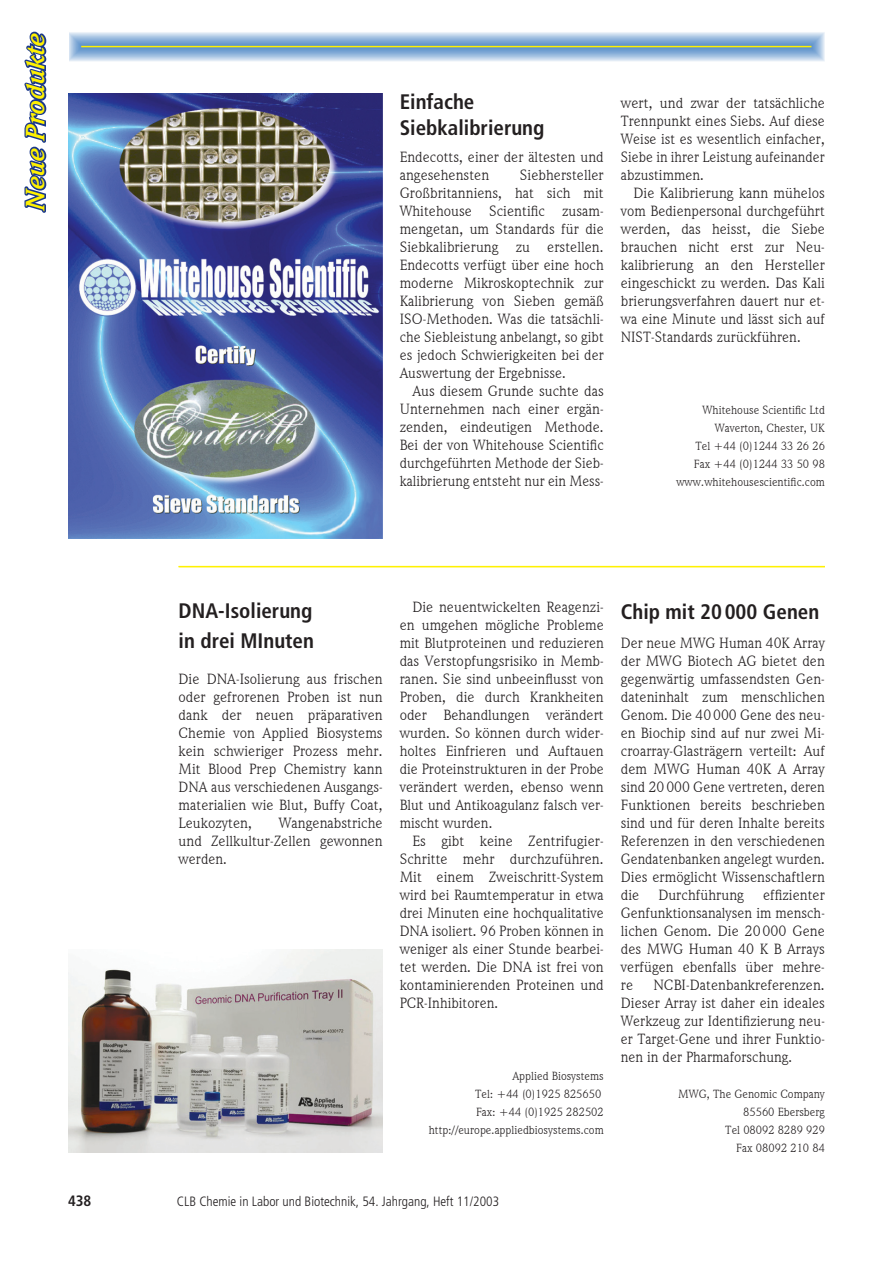
<style>
.page{position:relative;width:893px;height:1263px;background:#fff}
.page>*{position:absolute;margin:0;border:0;box-sizing:border-box;transform-origin:0 0}
.t1{font:italic 700 27px "Weidemann IT Cby BT";color:#fff101}
.t2{font:700 condensed 21px/25.2px "Frutiger";color:#231f20}
.t3{font:15px/18px "Weidemann IT Cby BT";color:#231f20;text-align:justify}
.t4{font:700 condensed 15px "Frutiger";color:#231f20}
.t5{font:300 condensed 13.5px "Frutiger";color:#231f20}
.t6{font:12px/18px "Weidemann IT Cby BT";color:#231f20;text-align:right}
</style>
<div class="page">
<svg style="left:69px;top:32px;width:756px;height:29px;background:#9abbda"></svg>
<hr style="left:81px;top:46px;width:730px;height:1px;background:#fff101">
<svg style="left:24px;top:31px;width:23px;height:182px"></svg>
<img style="left:68px;top:94px;width:315px;height:445px">
<img style="left:68px;top:950px;width:315px;height:202px">
<hr style="left:179px;top:566px;width:646px;height:1px;background:#fff101">
<h1 class="t1" style="left:18px;top:210px;width:179px;rotate:-90deg">Neue Produkte</h1>
<h2 class="t2" style="left:400px;top:89px;width:146px">Einfache<br>Siebkalibrierung</h2>
<p class="t3" style="left:400px;top:148px;width:206px">Endecotts, einer der ältesten und angesehensten</p>
<p class="t3" style="left:400px;top:166px;width:206px;text-indent:120px">Siebhersteller Großbritanniens, hat sich mit Whitehouse Scientific zusam&shy;mengetan, um Standards für die Siebkalibrierung zu erstellen.<br>Endecotts verfügt über eine hoch moderne Mikroskoptechnik zur Kalibrierung von Sieben gemäß ISO-Methoden. Was die tatsächli&shy;che Siebleistung anbelangt, so gibt es jedoch Schwierigkeiten bei der Auswertung der Ergebnisse.</p>
<p class="t3" style="left:400px;top:382px;width:206px;text-indent:13px">Aus diesem Grunde suchte das Unternehmen nach einer ergän&shy;zenden, eindeutigen Methode.<br>Bei der von Whitehouse Scientific durchgeführten Methode der Sieb&shy;kalibrierung entsteht nur ein Mess-</p>
<p class="t3" style="left:621px;top:94px;width:206px">wert, und zwar der tatsächliche Trennpunkt eines Siebs. Auf diese Weise ist es wesentlich einfacher, Siebe in ihrer Leistung aufeinander abzustimmen.</p>
<p class="t3" style="left:621px;top:184px;width:206px;text-indent:13px">Die Kalibrierung kann mühelos vom Bedienpersonal durchgeführt werden, das heisst, die Siebe brauchen nicht erst zur Neu&shy;kalibrierung an den Hersteller eingeschickt zu werden. Das Kali brierungsverfahren dauert nur et&shy;wa eine Minute und lässt sich auf NIST-Standards zurückführen.</p>
<p class="t6" style="left:676px;top:401px;width:150px">Whitehouse Scientific Ltd<br>Waverton, Chester, UK<br>Tel +44 (0)1244 33 26 26<br>Fax +44 (0)1244 33 50 98 www.whitehousescientific.com</p>
<h2 class="t2" style="left:179px;top:596px;width:137px;line-height:29.4px">DNA-Isolierung in drei MInuten</h2>
<p class="t3" style="left:179px;top:670px;width:206px">Die DNA-Isolierung aus frischen oder gefrorenen Proben ist nun dank der neuen präparativen Chemie von Applied Biosystems kein schwieriger Prozess mehr.<br>Mit Blood Prep Chemistry kann DNA aus verschiedenen Ausgangs&shy;materialien wie Blut, Buffy Coat, Leukozyten,</p>
<p class="t3" style="left:179px;top:814px;width:206px;text-indent:100px">Wangenabstriche und Zellkultur-Zellen gewonnen werden.</p>
<p class="t3" style="left:400px;top:598px;width:206px;text-indent:13px">Die neuentwickelten Reagenzi&shy;en umgehen mögliche Probleme mit Blutproteinen und reduzieren das Verstopfungsrisiko in Memb&shy;ranen. Sie sind unbeeinflusst von Proben, die durch Krankheiten oder Behandlungen verändert wurden. So können durch wider&shy;holtes Einfrieren und Auftauen die Proteinstrukturen in der Probe verändert werden, ebenso wenn Blut und Antikoagulanz falsch ver&shy;mischt wurden.</p>
<p class="t3" style="left:400px;top:832px;width:206px;text-indent:13px">Es gibt keine Zentrifugier-Schritte mehr durchzuführen.<br>Mit einem Zweischritt-System wird bei Raumtemperatur in etwa drei Minuten eine hochqualitative DNA isoliert. 96 Proben können in weniger als einer Stunde bearbei&shy;tet werden. Die DNA ist frei von kontaminierenden Proteinen und PCR-Inhibitoren.</p>
<p class="t6" style="left:429px;top:1067px;width:177px">Applied Biosystems<br>Tel: +44 (0)1925 825650<br>Fax: +44 (0)1925 282502 http://europe.appliedbiosystems.com</p>
<h2 class="t2" style="left:621px;top:599px;width:200px">Chip mit 20 000 Genen</h2>
<p class="t3" style="left:621px;top:634px;width:206px">Der neue MWG Human 40K Array der MWG Biotech AG bietet den gegenwärtig umfassendsten Gen&shy;dateninhalt zum menschlichen Genom. Die 40 000 Gene des neu&shy;en Biochip sind auf nur zwei Mi&shy;croarray-Glasträgern verteilt: Auf dem MWG Human 40K A Array sind 20 000 Gene vertreten, deren Funktionen bereits beschrieben sind und für deren Inhalte bereits Referenzen in den verschiedenen Gendatenbanken angelegt wurden.<br>Dies ermöglicht Wissenschaftlern die</p>
<p class="t3" style="left:621px;top:886px;width:206px;text-indent:142px">effizienter Genfunktionsanalysen im mensch&shy;lichen Genom. Die 20 000 Gene des MWG Human 40 K B Arrays verfügen ebenfalls über mehre&shy;re</p>
<p class="t3" style="left:658px;top:886px;width:87px">Durchführung</p>
<p class="t3" style="left:621px;top:976px;width:206px;text-indent:33px">NCBI-Datenbankreferenzen.<br>Dieser Array ist daher ein ideales Werkzeug zur Identifizierung neu&shy;er Target-Gene und ihrer Funktio&shy;nen in der Pharmaforschung.</p>
<p class="t6" style="left:678px;top:1085px;width:148px">MWG, The Genomic Company<br>85560 Ebersberg<br>Tel 08092 8289 929<br>Fax 08092 210 84</p>
<p class="t4" style="left:68px;top:1192px;width:25px">438</p>
<p class="t5" style="left:177px;top:1194px;width:324px">CLB Chemie in Labor und Biotechnik, 54. Jahrgang, Heft 11/2003</p>
</div>
